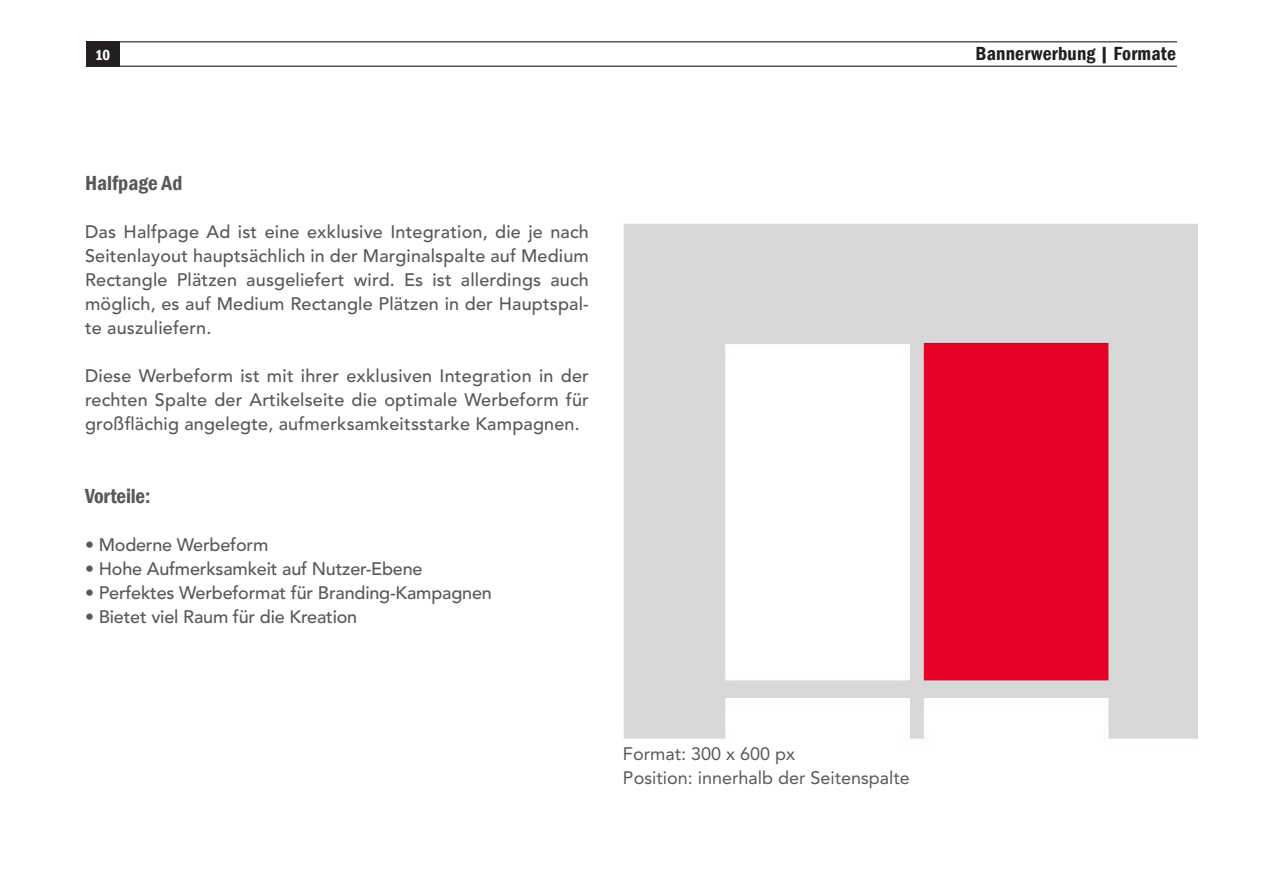
<style>
.page{position:relative;width:1263px;height:893px;background:#fff}
.page>*{position:absolute;margin:0;border:0;box-sizing:border-box;transform-origin:0 0}
.t1{font:600 condensed 21px "Franklin Gothic";color:#57585a}
.t2{font:600 condensed 19.5px "Franklin Gothic";letter-spacing:.01em;color:#231f20}
.t3{font:500 18px/24px "Avenir LT Std";letter-spacing:-.01em;color:#57585a;text-align:justify}
.t4{font:18px/24px "Avenir LT Std";color:#57585a}
.t5{font:600 condensed 15px "Franklin Gothic";color:#fff}
</style>
<div class="page">
<hr style="left:86px;top:66px;width:1091px;height:1px;background:#231f20">
<hr style="left:86px;top:41px;width:1091px;height:1px;background:#231f20">
<div style="left:86px;top:41px;width:34px;height:26px;background:#231f20"></div>
<img style="left:623px;top:224px;width:574px;height:515px">
<p class="t5" style="left:95px;top:45px;width:16px">10</p>
<p class="t1" style="left:85px;top:169px;width:99px">Halfpage Ad</p>
<p class="t3" style="left:85px;top:221px;width:505px">Das Halfpage Ad ist eine exklusive Integration, die je nach Seitenlayout hauptsächlich in der Marginalspalte auf Medium Rectangle Plätzen ausgeliefert wird. Es ist allerdings auch möglich, es auf Medium Rectangle Plätzen in der Hauptspal&shy;te auszuliefern.</p>
<p class="t3" style="left:85px;top:365px;width:505px">Diese Werbeform ist mit ihrer exklusiven Integration in der rechten Spalte der Artikelseite die optimale Werbeform fü r großflächig angelegte, aufmerksamkeitsstarke Kampagnen.</p>
<p class="t1" style="left:85px;top:481px;width:67px">Vorteile:</p>
<p class="t3" style="left:85px;top:533px;width:185px">• Moderne Werbeform</p>
<p class="t3" style="left:85px;top:557px;width:339px">• Hohe Aufmerksamkeit auf Nutzer-Ebene</p>
<p class="t3" style="left:85px;top:581px;width:408px">• Perfektes Werbeformat fü r Branding-Kampagnen</p>
<p class="t3" style="left:85px;top:605px;width:274px">• Bietet viel Raum fü r die Kreation</p>
<p class="t4" style="left:623px;top:742px;width:288px">Format: 300 x 600 px<br>Position: innerhalb der Seitenspalte</p>
<p class="t2" style="left:975px;top:41px;width:202px">Bannerwerbung | Formate</p>
</div>
